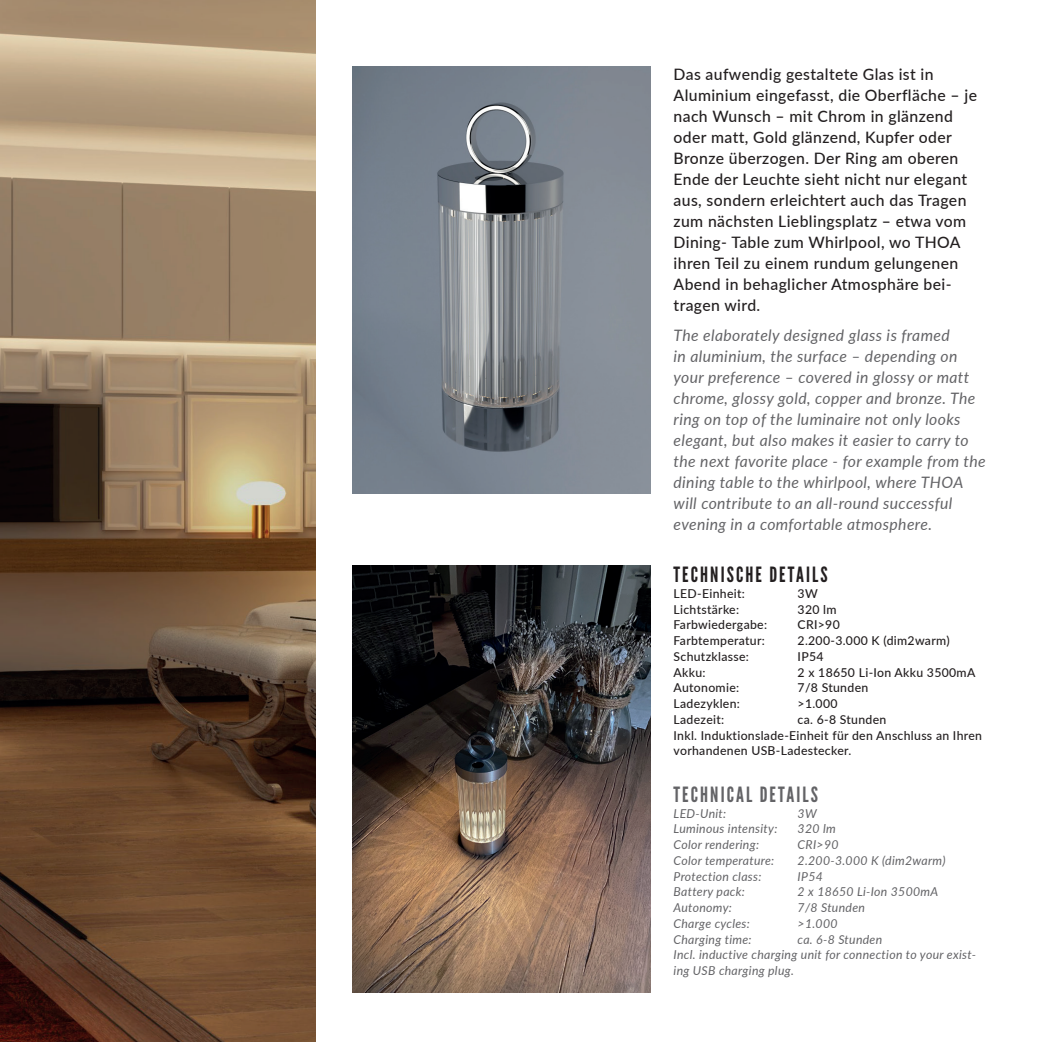
<style>
.page{position:relative;width:1042px;height:1042px;background:#fff}
.page>*{position:absolute;margin:0;border:0;box-sizing:border-box;transform-origin:0 0}
.t1{font:21px "League Gothic";letter-spacing:.1em;color:#231f20}
.t2{font:21px "League Gothic";letter-spacing:.1em;color:#636366}
.t3{font:500 15.75px/21px "Lato";letter-spacing:.025em;color:#231f20}
.t4{font:italic 15.75px/21px "Lato";letter-spacing:.025em;color:#636366}
.t5{font:italic 12.25px/15.8px "Lato";letter-spacing:.025em;color:#636366}
.t6{font:500 12.25px/15.8px "Lato";letter-spacing:.025em;color:#231f20}
</style>
<div class="page">
<img style="left:0;top:0;width:315px;height:1042px">
<img style="left:352px;top:67px;width:298px;height:427px">
<img style="left:352px;top:566px;width:298px;height:426px">
<p class="t3" style="left:673px;top:63px;width:305px">Das aufwendig gestaltete Glas ist in Aluminium eingefasst, die Oberfläche – je nach Wunsch – mit Chrom in glänzend oder matt, Gold glänzend, Kupfer oder Bronze überzogen. Der Ring am oberen Ende der Leuchte sieht nicht nur elegant aus, sondern erleichtert auch das Tragen zum nächsten Lieblingsplatz – etwa vom Dining- Table zum Whirlpool, wo THOA ihren Teil zu einem rundum gelungenen Abend in behaglicher Atmosphäre bei&shy;tragen wird.</p>
<p class="t4" style="left:673px;top:324px;width:314px">The elaborately designed glass is framed<br>in aluminium, the surface – depending on your preference – covered in glossy or matt chrome, glossy gold, copper and bronze. The ring on top of the luminaire not only looks elegant, but also makes it easier to carry to the next favorite place - for example from the dining table to the whirlpool, where THOA will contribute to an all-round successful evening in a comfortable atmosphere.</p>
<h1 class="t1" style="left:673px;top:562px;width:156px">TECHNISCHE DETAILS</h1>
<p class="t6" style="left:673px;top:585px;width:73px">LED-Einheit:</p>
<p class="t6" style="left:797px;top:585px;width:22px">3W</p>
<p class="t6" style="left:673px;top:601px;width:67px">Lichtstärke:</p>
<p class="t6" style="left:797px;top:601px;width:40px">320 lm</p>
<p class="t6" style="left:673px;top:616px;width:95px">Farbwiedergabe:</p>
<p class="t6" style="left:797px;top:616px;width:44px">CRI&gt;90</p>
<p class="t6" style="left:673px;top:632px;width:93px">Farbtemperatur:</p>
<p class="t6" style="left:797px;top:632px;width:154px">2.200-3.000 K (dim2warm)</p>
<p class="t6" style="left:673px;top:648px;width:77px">Schutzklasse:</p>
<p class="t6" style="left:797px;top:648px;width:28px">IP54</p>
<p class="t6" style="left:673px;top:664px;width:34px">Akku:</p>
<p class="t6" style="left:797px;top:664px;width:179px">2 x 18650 Li-Ion Akku 3500mA</p>
<p class="t6" style="left:673px;top:679px;width:67px">Autonomie:</p>
<p class="t6" style="left:797px;top:679px;width:72px">7/8 Stunden</p>
<p class="t6" style="left:673px;top:695px;width:68px">Ladezyklen:</p>
<p class="t6" style="left:797px;top:695px;width:41px">&gt;1.000</p>
<p class="t6" style="left:673px;top:711px;width:52px">Ladezeit:</p>
<p class="t6" style="left:673px;top:711px;width:310px;text-indent:124px">ca. 6-8 Stunden<br>Inkl. Induktionslade-Einheit für den Anschluss an Ihren vorhandenen USB-Ladestecker.</p>
<h1 class="t2" style="left:673px;top:782px;width:146px">TECHNICAL DETAILS</h1>
<p class="t5" style="left:673px;top:805px;width:54px">LED-Unit:</p>
<p class="t5" style="left:797px;top:805px;width:21px">3W</p>
<p class="t5" style="left:673px;top:820px;width:105px">Luminous intensity:</p>
<p class="t5" style="left:797px;top:820px;width:40px">320 lm</p>
<p class="t5" style="left:673px;top:836px;width:87px">Color rendering:</p>
<p class="t5" style="left:797px;top:836px;width:42px">CRI&gt;90</p>
<p class="t5" style="left:673px;top:852px;width:102px">Color temperature:</p>
<p class="t5" style="left:797px;top:852px;width:149px">2.200-3.000 K (dim2warm)</p>
<p class="t5" style="left:673px;top:868px;width:89px">Protection class:</p>
<p class="t5" style="left:797px;top:868px;width:27px">IP54</p>
<p class="t5" style="left:673px;top:883px;width:73px">Battery pack:</p>
<p class="t5" style="left:797px;top:883px;width:142px">2 x 18650 Li-Ion 3500mA</p>
<p class="t5" style="left:673px;top:899px;width:60px">Autonomy:</p>
<p class="t5" style="left:797px;top:899px;width:69px">7/8 Stunden</p>
<p class="t5" style="left:673px;top:915px;width:78px">Charge cycles:</p>
<p class="t5" style="left:797px;top:915px;width:41px">&gt;1.000</p>
<p class="t5" style="left:673px;top:931px;width:80px">Charging time:</p>
<p class="t5" style="left:673px;top:931px;width:304px;text-indent:124px">ca. 6-8 Stunden<br>Incl. inductive charging unit for connection to your exist&shy;ing USB charging plug.</p>
</div>
